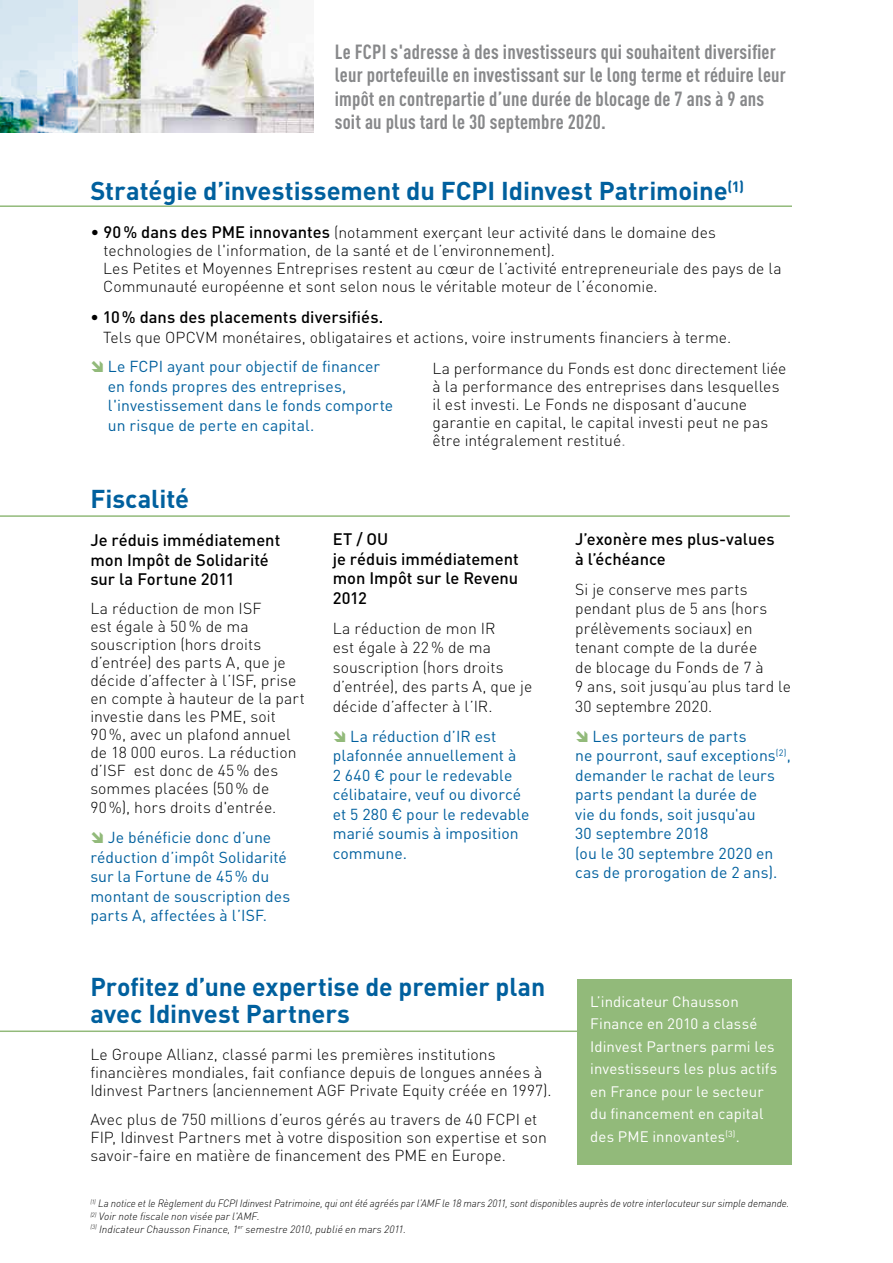
<style>
.page{position:relative;width:893px;height:1263px;background:#fff}
.page>*{position:absolute;margin:0;border:0;box-sizing:border-box;transform-origin:0 0}
.t1{font:700 25.5px/27px "DIN";letter-spacing:-.005em;color:#00609e}
.t2{font:700 20.25px/23.4px "DIN Cond";letter-spacing:.01em;color:#87888a}
.t3{font:500 16.5px/19.5px "DIN";color:#000}
.t4{font:300 15.75px/18px "DIN";color:#000}
.t5{font:15.75px/19.5px "DIN";letter-spacing:.005em;color:#00609e}
.t6{font:15px/22.5px "DIN";letter-spacing:.005em;color:#fff}
.t7{font:italic 300 10.5px/12.6px "DIN";color:#000;scale:.96 1}
.s1{font-size:16.5px}
.s2{font-weight:500;font-size:16.5px}
.s3{font-weight:400;color:#87888a}
.s4{font-family:"DIN Regular Alternate"}
</style>
<div class="page">
<hr style="left:0;top:515px;width:790px;height:2px;background:#92ba7a">
<hr style="left:0;top:205px;width:792px;height:2px;background:#92ba7a">
<hr style="left:0;top:1030px;width:605px;height:2px;background:#92ba7a">
<div style="left:577px;top:979px;width:215px;height:186px;background:#92ba7a"></div>
<img style="left:0;top:0;width:313px;height:132px">
<p class="t2" style="left:335px;top:39px;width:453px">Le FCPI s'adresse à des investisseurs qui souhaitent diversifier leur portefeuille en investissant sur le long terme et réduire leur impôt en contrepartie d’une durée de blocage de 7 ans à 9 ans soit au plus tard le 30 septembre 2020.</p>
<h1 class="t1" style="left:90px;top:176px;width:655px">Stratégie d’investissement du FCPI Idinvest Patrimoine<sup>(1)</sup></h1>
<p class="t4" style="left:103px;top:223px;width:680px;text-indent:-13px"><span class="s1">•</span> <span class="s2">90% dans des PME innovantes</span> (notamment exerçant leur activité dans le domaine des technologies de l'information, de la santé et de l’environnement).<br>Les Petites et Moyennes Entreprises restent au cœur de l’activité entrepreneuriale des pays de la Communauté européenne et sont selon nous le véritable moteur de l’économie.</p>
<p class="t3" style="left:90px;top:307px;width:295px">• 10% dans des placements diversifiés.</p>
<p class="t4" style="left:103px;top:328px;width:630px">Tels que OPCVM monétaires, obligataires et actions, voire instruments financiers à terme.</p>
<p class="t5" style="left:108px;top:357px;width:287px">Le FCPI ayant pour objectif de financer en fonds propres des entreprises, l'investissement dans le fonds comporte un risque de perte en capital.</p>
<p class="t4" style="left:433px;top:359px;width:355px">La performance du Fonds est donc directement liée à la performance des entreprises dans lesquelles il est investi. Le Fonds ne disposant d'aucune garantie en capital, le capital investi peut ne pas être intégralement restitué<span class="s3">.</span></p>
<h1 class="t1" style="left:90px;top:484px;width:100px">Fiscalité</h1>
<p class="t3" style="left:90px;top:530px;width:191px">Je réduis immédiatement mon Impôt de Solidarité sur la Fortune 2011</p>
<p class="t4" style="left:90px;top:599px;width:216px">La réduction de mon ISF<br>est égale à 50% de ma souscription (hors droits d’entrée) des parts A, que je décide d’affecter à l’ISF, prise en compte à hauteur de la part investie dans les PME, soit<br>90%, avec un plafond annuel de 18 000 euros. La réduction d’ISF est donc de 45% des sommes placées (50% de</p>
<p class="t4" style="left:90px;top:798px;width:187px">90%), hors droits d'entrée.</p>
<p class="t5" style="left:90px;top:827px;width:201px;text-indent:18px">Je bénéficie donc d’une réduction d’impôt Solidarité sur la Fortune de 45% du montant de souscription des parts A, affectées à l’ISF.</p>
<p class="t3" style="left:333px;top:529px;width:187px">ET / OU<br>je réduis immédiatement mon Impôt sur le Revenu<br>2012</p>
<p class="t4" style="left:333px;top:618px;width:201px;line-height:19.5px">La réduction de mon IR<br>est égale à 22% de ma souscription (hors droits d’entrée), des parts A, que je décide d’affecter à l’IR.</p>
<p class="t5" style="left:333px;top:726px;width:198px;text-indent:18px">La réduction d’IR est plafonnée annuellement à<br>2 640 <span class="s4">€</span> pour le redevable célibataire, veuf ou divorcé et 5 280 <span class="s4">€</span> pour le redevable marié soumis à imposition commune.</p>
<h1 class="t1" style="left:90px;top:973px;width:456px">Profitez d’une expertise de premier plan avec Idinvest Partners</h1>
<p class="t4" style="left:90px;top:1045px;width:463px">Le Groupe Allianz, classé parmi les premières institutions financières mondiales, fait confiance depuis de longues années à<br>Idinvest Partners (anciennement AGF Private Equity créée en 1997).</p>
<p class="t4" style="left:90px;top:1110px;width:458px">Avec plus de 750 millions d’euros gérés au travers de 40 FCPI et<br>FIP, Idinvest Partners met à votre disposition son expertise et son savoir-faire en matière de financement des PME en Europe.</p>
<p class="t3" style="left:575px;top:529px;width:201px">J’exonère mes plus-values à l’échéance</p>
<p class="t4" style="left:575px;top:579px;width:217px;line-height:19.5px">Si je conserve mes parts pendant plus de 5 ans (hors prélèvements sociaux) en tenant compte de la durée<br>de blocage du Fonds de 7 à<br>9 ans, soit jusqu’au plus tard le<br>30 septembre 2020.</p>
<p class="t5" style="left:575px;top:726px;width:217px;text-indent:18px">Les porteurs de parts<br>ne pourront, sauf exceptions<sup>(2)</sup>, demander le rachat de leurs parts pendant la durée de<br>vie du fonds, soit jusqu'au<br>30 septembre 2018<br>(ou le 30 septembre 2020 en cas de prorogation de 2 ans).</p>
<p class="t6" style="left:590px;top:990px;width:189px">L’indicateur Chausson<br>Finance en 2010 a classé<br>Idinvest Partners parmi les investisseurs les plus actifs en France pour le secteur du financement en capital des PME innovantes<sup>(3)</sup>.</p>
<p class="t7" style="left:90px;top:1197px;width:730px"><sup>(1)</sup> La notice et le Règlement du FCPI Idinvest Patrimoine, qui ont été agréés par l’AMF le 18 mars 2011, sont disponibles auprès de votre interlocuteur sur simple demande. <sup>(2)</sup> Voir note fiscale non visée par l'AMF.<br><sup>(3)</sup> Indicateur Chausson Finance, 1<sup>er</sup> semestre 2010, publié en mars 2011.</p>
</div>
